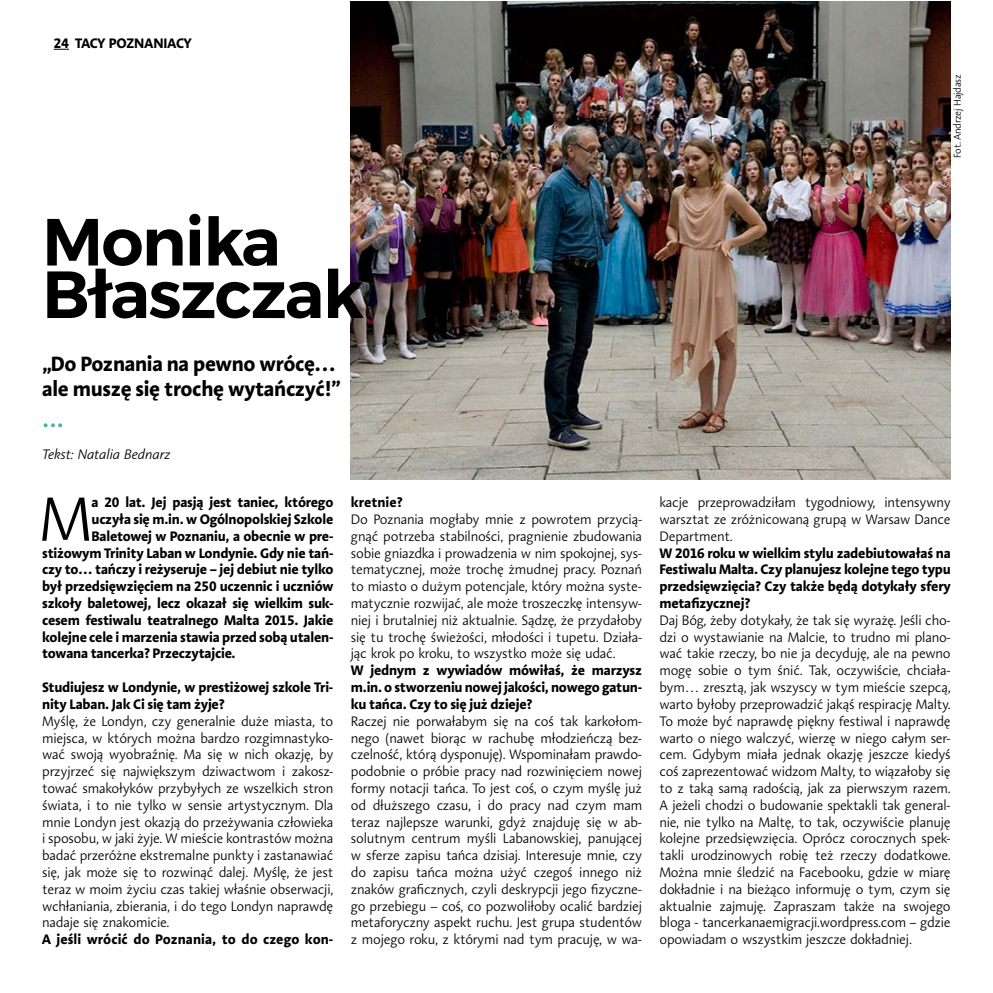
<style>
.page{position:relative;width:993px;height:993px;background:#fff}
.page>*{position:absolute;margin:0;border:0;box-sizing:border-box;transform-origin:0 0}
.t1{font:600 66.5px/52.5px "Montserrat";letter-spacing:-.025em;color:#000}
.t2{font:300 63.35px "Aroma No 2 LT Pro";color:#000}
.t3{font:700 21px/25.2px "Aroma No 2 LT Pro";letter-spacing:-.015em;color:#000}
.t4{font:700 21px "Aroma No 2 LT Pro";color:#3fb498}
.t5{font:300 14px/16.8px "Aroma No 2 LT Pro";letter-spacing:-.015em;color:#000;text-align:justify}
.t6{font:700 14px/16.8px "Aroma No 2 LT Pro";letter-spacing:-.015em;color:#000;text-align:justify}
.t7{font:700 14px "Aroma No 2 LT Pro";letter-spacing:.005em;color:#000}
.t8{font:italic 300 14px "Aroma No 2 LT Pro";color:#000}
.t9{font:300 10.15px "Aroma No 2 LT Pro";letter-spacing:-.025em;color:#000}
</style>
<div class="page">
<img style="left:351px;top:2px;width:599px;height:477px">
<svg style="left:54px;top:49px;width:15px;height:1px"></svg>
<p class="t6" style="left:54px;top:34px;width:140px">24 TACY POZNANIACY</p>
<p class="t9" style="left:950px;top:157px;width:85px;rotate:-90deg">Fot. Andrzej Hajdasz</p>
<h1 class="t1" style="left:42px;top:216px;width:323px">Monika<br>Błaszczak</h1>
<h3 class="t3" style="left:42px;top:350px;width:300px">„Do Poznania na pewno wrócę… ale muszę się trochę wytańczyć!”</h3>
<h3 class="t4" style="left:42px;top:406px;width:23px">…</h3>
<p class="t8" style="left:42px;top:445px;width:130px">Tekst: Natalia Bednarz</p>
<h2 class="t2" style="left:39px;top:479px;width:55px">M</h2>
<p class="t6" style="left:91px;top:493px;width:243px">a 20 lat. Jej pasją jest taniec, którego</p>
<p class="t6" style="left:91px;top:510px;width:243px">uczyła się m.in. w Ogólnopolskiej Szkole</p>
<p class="t6" style="left:91px;top:527px;width:243px">Baletowej w Poznaniu, a obecnie w pre-</p>
<p class="t6" style="left:42px;top:543px;width:293px">stiżowym Trinity Laban w Londynie. Gdy nie tań-</p>
<p class="t6" style="left:42px;top:560px;width:293px">czy to… tańczy i reżyseruje – jej debiut nie tylko</p>
<p class="t6" style="left:42px;top:577px;width:293px">był przedsięwzięciem na 250 uczennic i uczniów</p>
<p class="t6" style="left:42px;top:594px;width:293px">szkoły baletowej, lecz okazał się wielkim suk-</p>
<p class="t6" style="left:42px;top:611px;width:293px">cesem festiwalu teatralnego Malta 2015. Jakie</p>
<p class="t6" style="left:42px;top:627px;width:293px">kolejne cele i marzenia stawia przed sobą utalen-</p>
<p class="t6" style="left:42px;top:644px;width:195px">towana tancerka? Przeczytajcie.</p>
<p class="t6" style="left:42px;top:678px;width:293px">Studiujesz w Londynie, w prestiżowej szkole Tri&shy;nity Laban. Jak Ci się tam żyje?</p>
<p class="t5" style="left:42px;top:712px;width:293px">Myślę, że Londyn, czy generalnie duże miasta, to miejsca, w których można bardzo rozgimnastyko&shy;wać swoją wyobraźnię. Ma się w nich okazję, by przyjrzeć się największym dziwactwom i zakosz&shy;tować smakołyków przybyłych ze wszelkich stron świata, i to nie tylko w sensie artystycznym. Dla mnie Londyn jest okazją do przeżywania człowieka i sposobu, w jaki żyje. W mieście kontrastów można badać przeróżne ekstremalne punkty i zastanawiać się, jak może się to rozwinąć dalej. Myślę, że jest teraz w moim życiu czas takiej właśnie obserwacji, wchłaniania, zbierania, i do tego Londyn naprawdę nadaje się znakomicie.</p>
<p class="t7" style="left:42px;top:929px;width:292px">A jeśli wrócić do Poznania, to do czego kon-</p>
<p class="t7" style="left:351px;top:493px;width:53px">kretnie?</p>
<p class="t5" style="left:351px;top:510px;width:293px">Do Poznania mogłaby mnie z powrotem przycią&shy;gnąć potrzeba stabilności, pragnienie zbudowania sobie gniazdka i prowadzenia w nim spokojnej, sys&shy;tematycznej, może trochę żmudnej pracy. Poznań to miasto o dużym potencjale, który można syste&shy;matycznie rozwijać, ale może troszeczkę intensyw&shy;niej i brutalniej niż aktualnie. Sądzę, że przydałoby się tu trochę świeżości, młodości i tupetu. Działa&shy;jąc krok po kroku, to wszystko może się udać.</p>
<p class="t6" style="left:351px;top:661px;width:293px">W jednym z wywiadów mówiłaś, że marzysz m.in. o stworzeniu nowej jakości, nowego gatun&shy;ku tańca. Czy to się już dzieje?</p>
<p class="t5" style="left:351px;top:712px;width:293px">Raczej nie porwałabym się na coś tak karkołom&shy;nego (nawet biorąc w rachubę młodzieńczą bez&shy;czelność, którą dysponuję). Wspominałam prawdo&shy;podobnie o próbie pracy nad rozwinięciem nowej formy notacji tańca. To jest coś, o czym myślę już od dłuższego czasu, i do pracy nad czym mam teraz najlepsze warunki, gdyż znajduję się w ab&shy;solutnym centrum myśli Labanowskiej, panującej w sferze zapisu tańca dzisiaj. Interesuje mnie, czy do zapisu tańca można użyć czegoś innego niż znaków graficznych, czyli deskrypcji jego fizyczne&shy;go przebiegu – coś, co pozwoliłoby ocalić bardziej metaforyczny aspekt ruchu. Jest grupa studentów z mojego roku, z którymi nad tym pracuję, w wa-</p>
<p class="t5" style="left:659px;top:493px;width:293px">kacje przeprowadziłam tygodniowy, intensywny warsztat ze zróżnicowaną grupą w Warsaw Dance Department.</p>
<p class="t6" style="left:659px;top:543px;width:293px">W 2016 roku w wielkim stylu zadebiutowałaś na Festiwalu Malta. Czy planujesz kolejne tego typu przedsięwzięcia? Czy także będą dotykały sfery metafizycznej?</p>
<p class="t5" style="left:659px;top:611px;width:293px">Daj Bóg, żeby dotykały, że tak się wyrażę. Jeśli cho&shy;dzi o wystawianie na Malcie, to trudno mi plano&shy;wać takie rzeczy, bo nie ja decyduję, ale na pewno mogę sobie o tym śnić. Tak, oczywiście, chciała&shy;bym… zresztą, jak wszyscy w tym mieście szepcą, warto byłoby przeprowadzić jakąś respirację Malty.<br>To może być naprawdę piękny festiwal i naprawdę warto o niego walczyć, wierzę w niego całym ser&shy;cem. Gdybym miała jednak okazję jeszcze kiedyś coś zaprezentować widzom Malty, to wiązałoby się to z taką samą radością, jak za pierwszym razem.<br>A jeżeli chodzi o budowanie spektakli tak general&shy;nie, nie tylko na Maltę, to tak, oczywiście planuję kolejne przedsięwzięcia. Oprócz corocznych spek&shy;takli urodzinowych robię też rzeczy dodatkowe.<br>Można mnie śledzić na Facebooku, gdzie w miarę dokładnie i na bieżąco informuję o tym, czym się aktualnie zajmuję. Zapraszam także na swojego bloga - tancerkanaemigracji.wordpress.com – gdzie opowiadam o wszystkim jeszcze dokładniej.</p>
</div>
